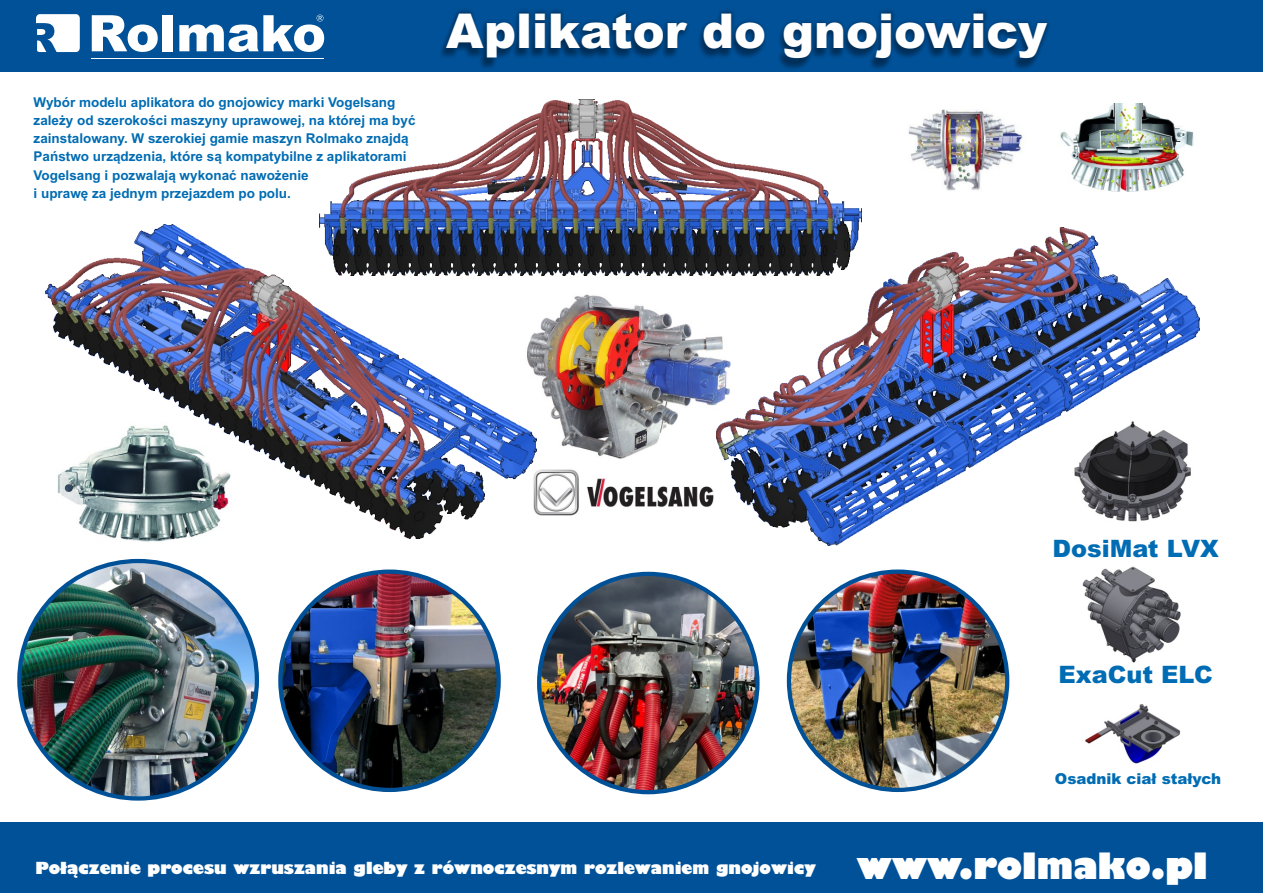
<style>
.page{position:relative;width:1263px;height:893px;background:#fff}
.page>*{position:absolute;margin:0;border:0;box-sizing:border-box;transform-origin:0 0}
.t1{font:900 48px "Arial";color:#fff}
.t2{font:800 36px "Humanist 521 L2";color:#fff}
.t3{font:900 24px "Arial";color:#006cb3}
.t4{font:800 16.5px "Humanist 521 L2";color:#fff}
.t5{font:900 15px "Arial";color:#006cb3}
.t6{font:700 13.5px "Arial";color:#006cb3}
</style>
<div class="page">
<div style="left:0;top:0;width:1263px;height:72px;background:#005198"></div>
<svg style="left:92px;top:15px;width:66px;height:37px"></svg>
<div style="left:163px;top:15px;width:10px;height:36px;background:#fff"></div>
<svg style="left:179px;top:15px;width:145px;height:37px"></svg>
<svg style="left:36px;top:14px;width:44px;height:38px"></svg>
<hr style="left:92px;top:58px;width:232px;height:1px;background:#fff">
<div style="left:0;top:822px;width:1263px;height:71px;background:#005198"></div>
<svg style="left:441px;top:10px;width:608px;height:59px"></svg>
<img style="left:1085px;top:704px;width:96px;height:60px">
<img style="left:1082px;top:566px;width:99px;height:97px">
<img style="left:536px;top:469px;width:178px;height:47px">
<img style="left:280px;top:572px;width:219px;height:218px;border-radius:50%">
<img style="left:539px;top:574px;width:218px;height:218px;border-radius:50%">
<img style="left:789px;top:572px;width:218px;height:218px;border-radius:50%">
<img style="left:1060px;top:104px;width:134px;height:87px">
<img style="left:908px;top:110px;width:115px;height:81px">
<img style="left:536px;top:294px;width:180px;height:165px">
<img style="left:716px;top:228px;width:483px;height:317px">
<img style="left:319px;top:100px;width:543px;height:176px">
<img style="left:121px;top:538px;width:60px;height:4px">
<img style="left:46px;top:225px;width:490px;height:313px">
<img style="left:19px;top:561px;width:238px;height:237px;border-radius:50%">
<p class="t6" style="left:34px;top:97px;width:363px">Wybór modelu aplikatora do gnojowicy marki Vogelsang</p>
<p class="t6" style="left:34px;top:115px;width:383px">zależy od szerokości maszyny uprawowej, na której ma być</p>
<p class="t6" style="left:34px;top:152px;width:374px">Państwo urządzenia, które są kompatybilne z aplikatorami</p>
<p class="t6" style="left:34px;top:188px;width:259px">i uprawę za jednym przejazdem po polu.</p>
<p class="t6" style="left:34px;top:134px;width:376px">zainstalowany. W szerokiej gamie maszyn Rolmako znajdą</p>
<p class="t6" style="left:34px;top:170px;width:277px">Vogelsang i pozwalają wykonać nawożenie</p>
<h1 class="t1" style="left:446px;top:14px;width:603px">Aplikator do gnojowicy</h1>
<h3 class="t3" style="left:1052px;top:539px;width:168px">DosiMat LVX</h3>
<h3 class="t3" style="left:1058px;top:666px;width:156px">ExaCut ELC</h3>
<p class="t5" style="left:1055px;top:773px;width:168px">Osadnik ciał stałych</p>
<p class="t4" style="left:35px;top:861px;width:782px">Połączenie procesu wzruszania gleby z równoczesnym rozlewaniem gnojowicy</p>
<h2 class="t2" style="left:857px;top:851px;width:352px">www.rolmako.pl</h2>
</div>
